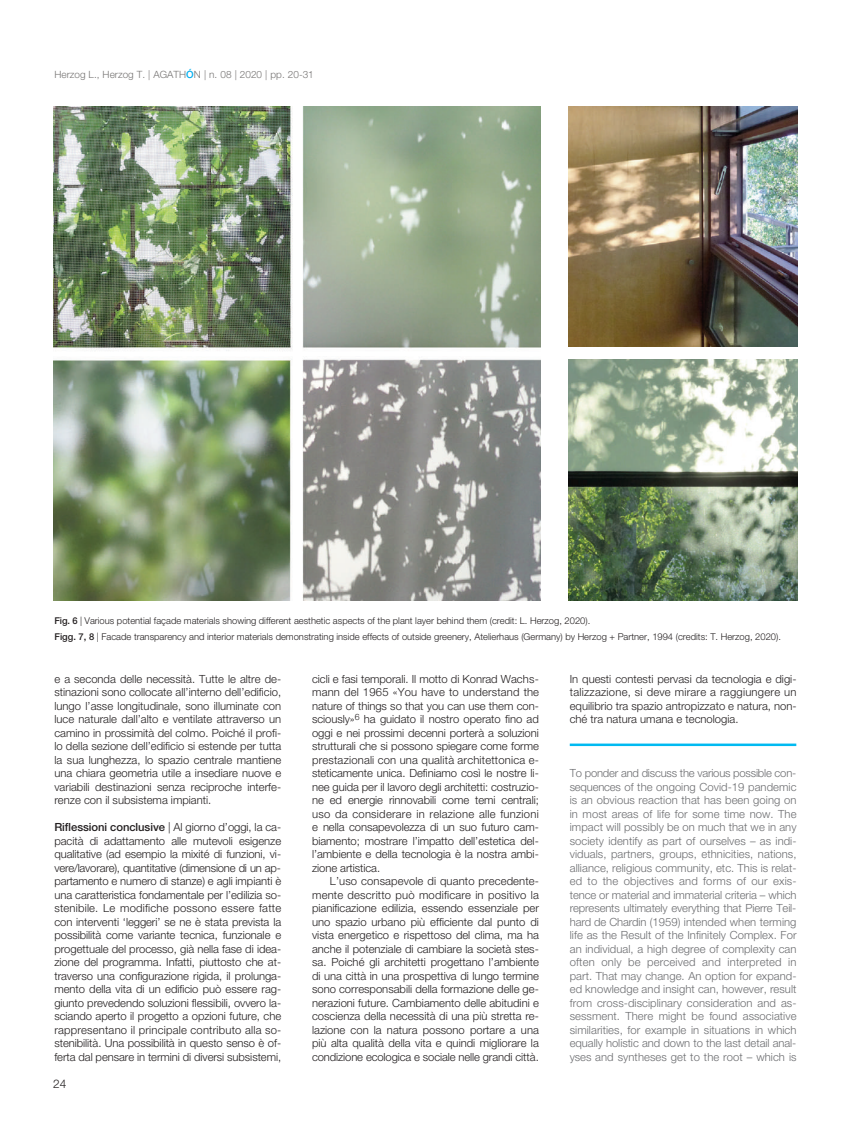
<style>
.page{position:relative;width:851px;height:1134px;background:#fff}
.page>*{position:absolute;margin:0;border:0;box-sizing:border-box;transform-origin:0 0}
.t1{font:300 11.88px "Helvetica Neue LT Std";color:#231f20}
.t2{font:300 11.25px/13.5px "Helvetica Neue LT Std";letter-spacing:-.005em;color:#231f20;text-align:justify}
.t3{font:300 11.25px/13.5px "Helvetica Neue LT Std";letter-spacing:.005em;color:#6c6d70;text-align:justify}
.t4{font:300 10px "Helvetica Neue LT Std";color:#777574}
.t5{font:300 9.38px/15.8px "Helvetica Neue LT Std";color:#231f20}
.s1{font-weight:500;color:#00aeef}
.s2{font-weight:500}
</style>
<div class="page">
<hr style="left:569px;top:743px;width:227px;height:3px;background:#00baf1">
<img style="left:568px;top:360px;width:229px;height:240px">
<img style="left:53px;top:106px;width:487px;height:494px">
<img style="left:568px;top:106px;width:229px;height:241px">
<p class="t4" style="left:54px;top:70px;width:261px">Herzog L., Herzog T. | AGATH<span class="s1">Ó</span>N | n. 08 | 2020 | pp. 20-31</p>
<p class="t5" style="left:54px;top:614px;width:728px"><span class="s2">Fig. 6</span> | Various potential façade materials showing different aesthetic aspects of the plant layer behind them (credit: L. Herzog, 2020).<br><span class="s2">Figg. 7, 8</span> | Facade transparency and interior materials demonstrating inside effects of outside greenery, Atelierhaus (Germany) by Herzog + Partner, 1994 (credits: T. Herzog, 2020).</p>
<p class="t2" style="left:54px;top:673px;width:228px">e a seconda delle necessità. Tutte le altre de&shy;stinazioni sono collocate all’interno dell’edificio, lungo l’asse longitudinale, sono illuminate con luce naturale dall’alto e ventilate attraverso un camino in prossimità del colmo. Poiché il profi&shy;lo della sezione dell’edificio si estende per tutta la sua lunghezza, lo spazio centrale mantiene una chiara geometria utile a insediare nuove e variabili destinazioni senza reciproche interfe&shy;renze con il subsistema impianti.</p>
<p class="t2" style="left:54px;top:821px;width:228px"><span class="s2">Riflessioni conclusive</span> | Al giorno d’oggi, la ca&shy;pacità di adattamento alle mutevoli esigenze qualitative (ad esempio la mixité di funzioni, vi&shy;vere/lavorare), quantitative (dimensione di un ap&shy;partamento e numero di stanze) e agli impianti è una caratteristica fondamentale per l’edilizia so&shy;stenibile. Le modifiche possono essere fatte con interventi ‘leggeri’ se ne è stata prevista la possibilità come variante tecnica, funzionale e progettuale del processo, già nella fase di idea&shy;zione del programma. Infatti, piuttosto che at&shy;traverso una configurazione rigida, il prolunga&shy;mento della vita di un edificio può essere rag&shy;giunto prevedendo soluzioni flessibili, ovvero la&shy;sciando aperto il progetto a opzioni future, che rappresentano il principale contributo alla so&shy;stenibilità. Una possibilità in questo senso è of&shy;ferta dal pensare in termini di diversi subsistemi,</p>
<p class="t1" style="left:53px;top:1079px;width:15px">24</p>
<p class="t2" style="left:312px;top:673px;width:228px">cicli e fasi temporali. Il motto di Konrad Wachs&shy;mann del 1965 «You have to understand the nature of things so that you can use them con&shy;sciously»<sup>6</sup> ha guidato il nostro operato fino ad oggi e nei prossimi decenni porterà a soluzioni strutturali che si possono spiegare come forme prestazionali con una qualità architettonica e&shy;steticamente unica. Definiamo così le nostre li&shy;nee guida per il lavoro degli architetti: costruzio&shy;ne ed energie rinnovabili come temi centrali; uso da considerare in relazione alle funzioni e nella consapevolezza di un suo futuro cam&shy;biamento; mostrare l’impatto dell’estetica del&shy;l’ambiente e della tecnologia è la nostra ambi&shy;zione artistica.</p>
<p class="t2" style="left:312px;top:875px;width:228px;text-indent:18px">L’uso consapevole di quanto precedente&shy;mente descritto può modificare in positivo la pianificazione edilizia, essendo essenziale per uno spazio urbano più efficiente dal punto di vista energetico e rispettoso del clima, ma ha anche il potenziale di cambiare la società stes&shy;sa. Poiché gli architetti progettano l’ambiente di una città in una prospettiva di lungo termine sono corresponsabili della formazione delle ge&shy;nerazioni future. Cambiamento delle abitudini e coscienza della necessità di una più stretta re&shy;lazione con la natura possono portare a una più alta qualità della vita e quindi migliorare la condizione ecologica e sociale nelle grandi città.</p>
<p class="t2" style="left:569px;top:673px;width:228px">In questi contesti pervasi da tecnologia e digi&shy;talizzazione, si deve mirare a raggiungere un equilibrio tra spazio antropizzato e natura, non&shy;ché tra natura umana e tecnologia.</p>
<p class="t3" style="left:569px;top:767px;width:228px">To ponder and discuss the various possible con&shy;sequences of the ongoing Covid-19 pandemic is an obvious reaction that has been going on in most areas of life for some time now. The impact will possibly be on much that we in any society identify as part of ourselves – as indi&shy;viduals, partners, groups, ethnicities, nations, alliance, religious community, etc. This is relat&shy;ed to the objectives and forms of our exis&shy;tence or material and immaterial criteria – which represents ultimately everything that Pierre Teil&shy;hard de Chardin (1959) intended when terming life as the Result of the Infinitely Complex. For an individual, a high degree of complexity can often only be perceived and interpreted in part. That may change. An option for expand&shy;ed knowledge and insight can, however, result from cross-disciplinary consideration and as&shy;sessment. There might be found associative similarities, for example in situations in which equally holistic and down to the last detail anal&shy;yses and syntheses get to the root – which is</p>
</div>
